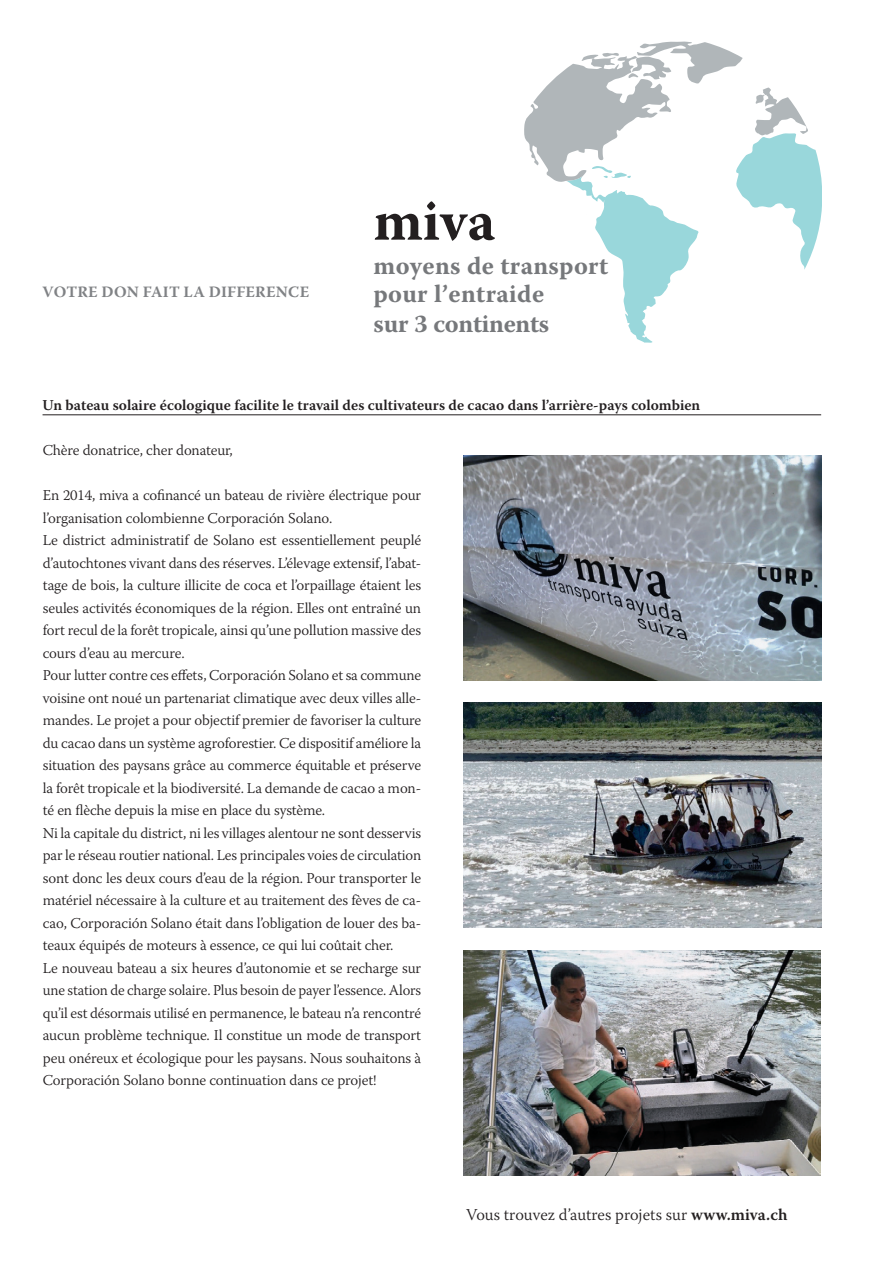
<style>
.page{position:relative;width:885px;height:1263px;background:#fff}
.page>*{position:absolute;margin:0;border:0;box-sizing:border-box;transform-origin:0 0}
.t1{font:700 56.7px "Warnock Pro";color:#231f20}
.t2{font:700 25.2px/27.9px "Warnock Pro";letter-spacing:.015em;color:#76787b}
.t3{font:700 25.2px "Warnock Pro";letter-spacing:-.01em;color:#76787b}
.t4{font:300 16.5px "Warnock Pro";color:#231f20}
.t5{font:700 15.75px "Warnock Pro";letter-spacing:.01em;color:#808285}
.t6{font:300 15px/22.5px "Warnock Pro";letter-spacing:-.01em;color:#231f20}
.t7{font:600 15px "Warnock Pro";color:#231f20}
.s1{font-weight:600}
</style>
<div class="page">
<img style="left:463px;top:455px;width:358px;height:225px">
<img style="left:463px;top:703px;width:358px;height:225px">
<img style="left:463px;top:950px;width:357px;height:225px">
<hr style="left:43px;top:414px;width:778px;height:1px;background:#231f20">
<svg style="left:524px;top:42px;width:297px;height:301px"></svg>
<p class="t5" style="left:43px;top:283px;width:268px">VOTRE DON FAIT LA DIFFERENCE</p>
<h1 class="t1" style="left:373px;top:187px;width:123px">miva</h1>
<h2 class="t2" style="left:373px;top:251px;width:236px">moyens de transport pour l’entraide</h2>
<h2 class="t3" style="left:373px;top:309px;width:177px">sur 3 continents</h2>
<p class="t7" style="left:43px;top:396px;width:659px">Un bateau solaire écologique facilite le travail des cultivateurs de cacao dans l’arrière-pays colombien</p>
<p class="t6" style="left:43px;top:439px;width:191px">Chère donatrice, cher donateur,</p>
<p class="t6" style="left:43px;top:484px;width:380px">En 2014, miva a cofinancé un bateau de rivière électrique pour l’organisation colombienne Corporación Solano.<br>Le district administratif de Solano est essentiellement peuplé d’autochtones vivant dans des réserves. L’élevage extensif, l’abat&shy;tage de bois, la culture illicite de coca et l’orpaillage étaient les seules activités économiques de la région. Elles ont entraîné un fort recul de la forêt tropicale, ainsi qu’une pollution massive des cours d’eau au mercure.<br>Pour lutter contre ces effets, Corporación Solano et sa commune voisine ont noué un partenariat climatique avec deux villes alle&shy;mandes. Le projet a pour objectif premier de favoriser la culture du cacao dans un système agroforestier. Ce dispositif améliore la situation des paysans grâce au commerce équitable et préserve la forêt tropicale et la biodiversité. La demande de cacao a mon&shy;té en flèche depuis la mise en place du système.<br>Ni la capitale du district, ni les villages alentour ne sont desservis par le réseau routier national. Les principales voies de circulation sont donc les deux cours d’eau de la région. Pour transporter le matériel nécessaire à la culture et au traitement des fèves de ca&shy;cao, Corporación Solano était dans l’obligation de louer des ba&shy;teaux équipés de moteurs à essence, ce qui lui coûtait cher.<br>Le nouveau bateau a six heures d’autonomie et se recharge sur une station de charge solaire. Plus besoin de payer l’essence. Alors qu’il est désormais utilisé en permanence, le bateau n’a rencontré aucun problème technique. Il constitue un mode de transport peu onéreux et écologique pour les paysans. Nous souhaitons à Corporación Solano bonne continuation dans ce projet!</p>
<p class="t4" style="left:466px;top:1205px;width:323px">Vous trouvez d’autres projets sur <span class="s1">www.miva.ch</span></p>
</div>
